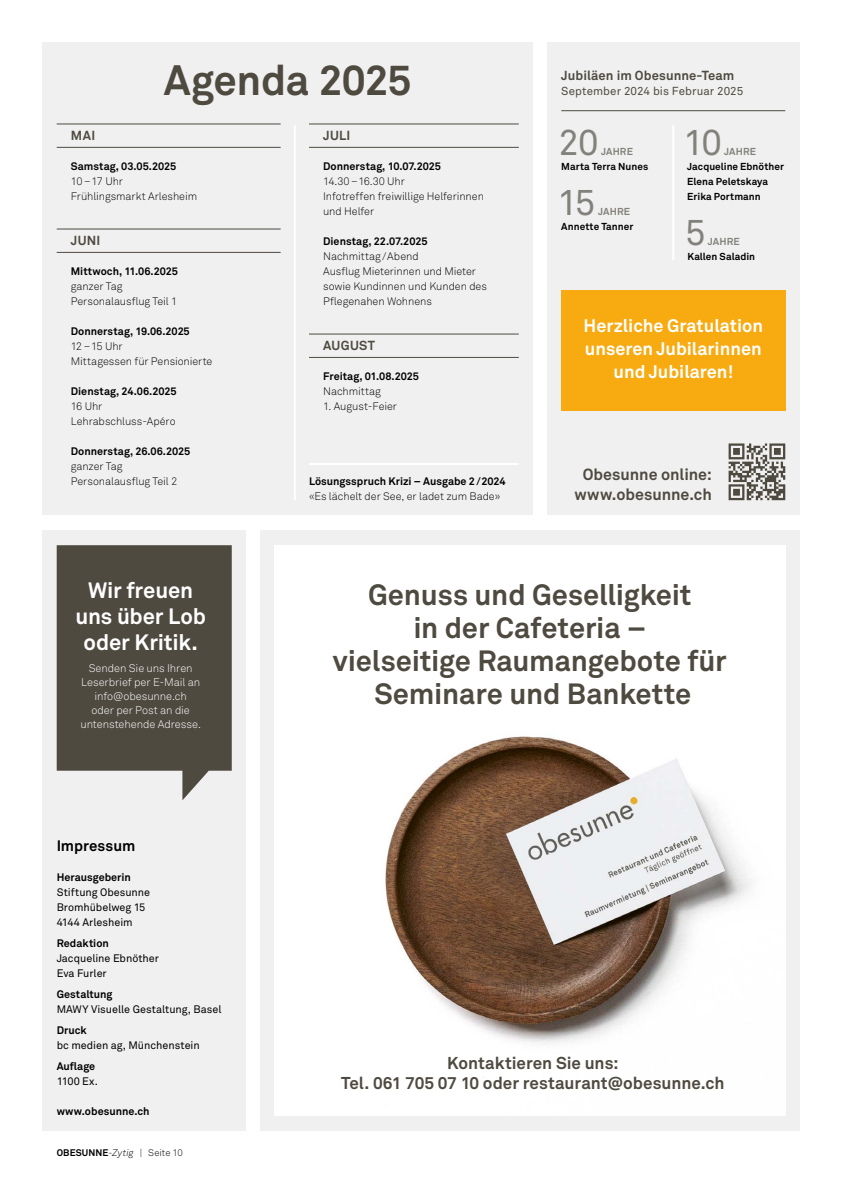
<style>
.page{position:relative;width:842px;height:1191px;background:#fff}
.page>*{position:absolute;margin:0;border:0;box-sizing:border-box;transform-origin:0 0}
.t1{font:700 42px "Akkurat Pro";letter-spacing:-.015em;color:#4e4a40}
.t2{font:36px/60px "Akkurat Pro";color:#82817b}
.t3{font:700 29px/33px "Akkurat Pro";letter-spacing:-.005em;color:#4e4a40;text-align:center}
.t4{font:700 22px/26px "Akkurat Pro";letter-spacing:-.01em;color:#fff;text-align:center}
.t5{font:700 18px/23px "Akkurat Pro";color:#fff;text-align:center}
.t6{font:700 17px/20px "Akkurat Pro";color:#4e4a40;text-align:center}
.t7{font:700 16px/20px "Akkurat Pro";color:#4e4a40;text-align:center}
.t8{font:700 15px "Akkurat Pro";color:#000}
.t9{font:700 13px "Akkurat Pro";letter-spacing:.01em;color:#4e4a40}
.t10{font:11.5px "Akkurat Pro";letter-spacing:.005em;color:#4e4a40}
.t11{font:300 11px/14px "Akkurat Pro";letter-spacing:-.005em;color:#fff;text-align:center}
.t12{font:300 10.8px/15px "Akkurat Pro";letter-spacing:-.005em;color:#000}
.t13{font:700 10.8px "Akkurat Pro";color:#000}
.t14{font:10.8px/15px "Akkurat Pro";color:#000}
.t15{font:700 10px/15px "Akkurat Pro";letter-spacing:.005em;color:#000}
.t16{font:700 10px "Akkurat Pro";letter-spacing:.015em;color:#82817b}
.t17{font:700 9.5px "Akkurat Pro";letter-spacing:.015em;color:#000}
.s1{font-weight:300;font-style:italic}
.s2{font-weight:300}
</style>
<div class="page">
<div style="left:43px;top:43px;width:490px;height:472px;background:#f0f0f0"></div>
<div style="left:547px;top:43px;width:252px;height:472px;background:#f0f0f0"></div>
<div style="left:43px;top:530px;width:203px;height:600px;background:#f0f0f0"></div>
<div style="left:260px;top:530px;width:539px;height:600px;background:#f0f0f0"></div>
<div style="left:274px;top:545px;width:511px;height:570px;background:#fff"></div>
<hr style="left:57px;top:123px;width:224px;height:1px;background:#4e4a40">
<hr style="left:57px;top:147px;width:224px;height:1px;background:#4e4a40">
<hr style="left:57px;top:228px;width:224px;height:1px;background:#4e4a40">
<hr style="left:57px;top:252px;width:224px;height:1px;background:#4e4a40">
<hr style="left:309px;top:123px;width:210px;height:1px;background:#4e4a40">
<hr style="left:309px;top:147px;width:210px;height:1px;background:#4e4a40">
<hr style="left:309px;top:333px;width:210px;height:1px;background:#4e4a40">
<hr style="left:309px;top:357px;width:210px;height:1px;background:#4e4a40">
<svg style="left:57px;top:545px;width:175px;height:255px;background:#5f5b52"></svg>
<hr style="left:561px;top:110px;width:224px;height:1px;background:#4e4a40">
<div style="left:561px;top:290px;width:224px;height:120px;background:#f8aa11"></div>
<svg style="left:729px;top:443px;width:56px;height:57px"></svg>
<img style="left:385px;top:736px;width:368px;height:342px">
<hr style="left:294px;top:125px;width:2px;height:375px;background:#fff">
<hr style="left:309px;top:463px;width:210px;height:2px;background:#fff">
<hr style="left:672px;top:125px;width:2px;height:135px;background:#fff">
<h1 class="t1" style="left:164px;top:54px;width:249px">Agenda 2025</h1>
<p class="t9" style="left:71px;top:127px;width:26px">MAI</p>
<p class="t13" style="left:71px;top:160px;width:107px">Samstag, 03.05.2025</p>
<p class="t12" style="left:71px;top:174px;width:128px">10 –17 Uhr<br>Frühlingsmarkt Arlesheim</p>
<p class="t9" style="left:71px;top:232px;width:31px">JUNI</p>
<p class="t13" style="left:71px;top:265px;width:109px">Mittwoch, 11.06.2025</p>
<p class="t12" style="left:71px;top:279px;width:108px">ganzer Tag<br>Personalausflug Teil 1</p>
<p class="t13" style="left:71px;top:325px;width:120px">Donnerstag, 19.06.2025</p>
<p class="t12" style="left:71px;top:339px;width:143px">12 –15 Uhr<br>Mittagessen für Pensionierte</p>
<p class="t13" style="left:71px;top:385px;width:107px">Dienstag, 24.06.2025</p>
<p class="t12" style="left:71px;top:399px;width:106px">16 Uhr<br>Lehrabschluss-Apéro</p>
<p class="t13" style="left:71px;top:445px;width:121px">Donnerstag, 26.06.2025</p>
<p class="t12" style="left:71px;top:459px;width:108px">ganzer Tag<br>Personalausflug Teil 2</p>
<p class="t9" style="left:323px;top:127px;width:29px">JULI</p>
<p class="t13" style="left:323px;top:160px;width:119px">Donnerstag, 10.07.2025</p>
<p class="t12" style="left:323px;top:174px;width:162px">14.30–16.30 Uhr<br>Infotreffen freiwillige Helferinnen und Helfer</p>
<p class="t13" style="left:323px;top:235px;width:106px">Dienstag, 22.07.2025</p>
<p class="t12" style="left:323px;top:249px;width:165px">Nachmittag/Abend<br>Ausflug Mieterinnen und Mieter sowie Kundinnen und Kunden des<br>Pflegenahen Wohnens</p>
<p class="t9" style="left:323px;top:337px;width:54px">AUGUST</p>
<p class="t13" style="left:323px;top:370px;width:97px">Freitag, 01.08.2025</p>
<p class="t12" style="left:323px;top:384px;width:59px">Nachmittag</p>
<p class="t12" style="left:323px;top:399px;width:75px">1. August-Feier</p>
<p class="t13" style="left:309px;top:475px;width:198px">Lösungsspruch Krizi – Ausgabe 2/2024</p>
<p class="t12" style="left:309px;top:489px;width:193px">«Es lächelt der See, er ladet zum Bade»</p>
<p class="t9" style="left:561px;top:67px;width:175px">Jubiläen im Obesunne-Team</p>
<p class="t10" style="left:561px;top:84px;width:183px">September 2024 bis Februar 2025</p>
<h2 class="t2" style="left:557px;top:113px;width:43px">20<br>15</h2>
<h2 class="t2" style="left:683px;top:113px;width:40px">10</h2>
<h2 class="t2" style="left:685px;top:202px;width:22px">5</h2>
<p class="t16" style="left:601px;top:145px;width:33px">JAHRE</p>
<p class="t16" style="left:724px;top:145px;width:33px">JAHRE</p>
<p class="t15" style="left:687px;top:159px;width:98px">Jacqueline Ebnöther<br>Elena Peletskaya<br>Erika Portmann</p>
<p class="t15" style="left:561px;top:159px;width:88px">Marta Terra Nunes</p>
<p class="t16" style="left:598px;top:205px;width:33px">JAHRE</p>
<p class="t15" style="left:561px;top:219px;width:74px">Annette Tanner</p>
<p class="t16" style="left:708px;top:235px;width:33px">JAHRE</p>
<p class="t15" style="left:687px;top:249px;width:69px">Kallen Saladin</p>
<h3 class="t5" style="left:584px;top:313px;width:181px">Herzliche Gratulation unseren Jubilarinnen und Jubilaren!</h3>
<h3 class="t7" style="left:575px;top:464px;width:139px">Obesunne online: www.obesunne.ch</h3>
<h3 class="t4" style="left:75px;top:577px;width:132px">Wir freuen uns über Lob oder Kritik.</h3>
<p class="t11" style="left:80px;top:661px;width:122px">Senden Sie uns Ihren<br>Leserbrief per E-Mail an info@obesunne.ch<br>oder per Post an die untenstehende Adresse.</p>
<h3 class="t8" style="left:57px;top:836px;width:80px">Impressum</h3>
<p class="t13" style="left:57px;top:871px;width:76px">Herausgeberin</p>
<p class="t14" style="left:57px;top:885px;width:95px">Stiftung Obesunne<br>Bromhübelweg 15<br>4144 Arlesheim</p>
<p class="t13" style="left:57px;top:937px;width:54px">Redaktion</p>
<p class="t14" style="left:57px;top:951px;width:104px">Jacqueline Ebnöther<br>Eva Furler</p>
<p class="t13" style="left:57px;top:988px;width:57px">Gestaltung</p>
<p class="t14" style="left:57px;top:1002px;width:166px">MAWY Visuelle Gestaltung, Basel</p>
<p class="t13" style="left:57px;top:1024px;width:32px">Druck</p>
<p class="t14" style="left:57px;top:1038px;width:145px">bc medien ag, Münchenstein</p>
<p class="t13" style="left:57px;top:1060px;width:40px">Auflage</p>
<p class="t14" style="left:57px;top:1074px;width:43px">1100 Ex.</p>
<p class="t13" style="left:57px;top:1105px;width:94px">www.obesunne.ch</p>
<p class="t17" style="left:57px;top:1146px;width:128px">OBESUNNE<span class="s1">-Zytig</span> <span class="s2">| Seite 10</span></p>
<h3 class="t3" style="left:333px;top:578px;width:395px">Genuss und Geselligkeit<br>in der Cafeteria –<br>vielseitige Raumangebote für<br>Seminare und Bankette</h3>
<h3 class="t6" style="left:341px;top:1052px;width:385px">Kontaktieren Sie uns:<br>Tel. 061 705 07 10 oder restaurant@obesunne.ch</h3>
</div>
